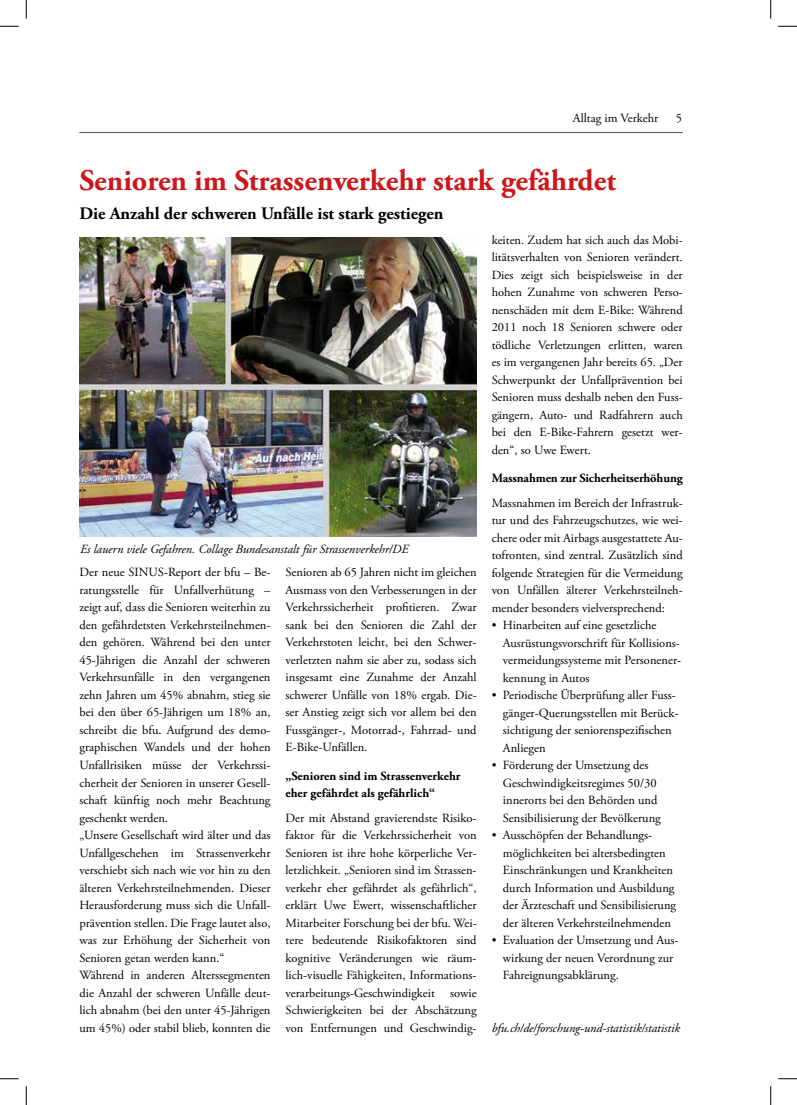
<style>
.page{position:relative;width:797px;height:1105px;background:#fff}
.page>*{position:absolute;margin:0;border:0;box-sizing:border-box;transform-origin:0 0}
.t1{font:700 30px "Adobe Garamond Pro";color:#cd171a}
.t2{font:700 17.5px "Adobe Garamond Pro";color:#000}
.t3{font:12.5px/17.5px "Adobe Garamond Pro";color:#000}
.t4{font:italic 12.5px "Adobe Garamond Pro";color:#000}
.t5{font:700 12.5px/17.5px "Adobe Garamond Pro";color:#000}
</style>
<div class="page">
<hr style="left:80px;top:132px;width:602px;height:1px;background:#575756">
<img style="left:79px;top:237px;width:397px;height:299px">
<svg style="left:0;top:25px;width:19px;height:2px"></svg>
<svg style="left:778px;top:25px;width:19px;height:2px"></svg>
<svg style="left:0;top:1078px;width:19px;height:1px"></svg>
<svg style="left:778px;top:1078px;width:19px;height:1px"></svg>
<svg style="left:25px;top:0;width:2px;height:19px"></svg>
<svg style="left:25px;top:1086px;width:2px;height:19px"></svg>
<svg style="left:770px;top:0;width:1px;height:19px"></svg>
<svg style="left:770px;top:1086px;width:1px;height:19px"></svg>
<p class="t3" style="left:573px;top:110px;width:87px">Alltag im Verkehr</p>
<p class="t3" style="left:676px;top:110px;width:8px">5</p>
<h1 class="t1" style="left:79px;top:163px;width:538px">Senioren im Strassenverkehr stark gefährdet</h1>
<h2 class="t2" style="left:79px;top:204px;width:365px">Die Anzahl der schweren Unfälle ist stark gestiegen</h2>
<p class="t4" style="left:80px;top:541px;width:330px">Es lauern viele Gefahren. Collage Bundesanstalt für Strassenverkehr/DE</p>
<p class="t3" style="left:79px;top:564px;width:193px">Der neue SINUS-Report der bfu – Be&shy;ratungsstelle für Unfallverhütung – zeigt auf, dass die Senioren weiterhin zu den gefährdetsten Verkehrsteilnehmen&shy;den gehören. Während bei den unter 45-Jährigen die Anzahl der schweren Verkehrsunfälle in den vergangenen zehn Jahren um 45% abnahm, stieg sie bei den über 65-Jährigen um 18% an, schreibt die bfu. Aufgrund des demo&shy;graphischen Wandels und der hohen Unfallrisiken müsse der Verkehrssi&shy;cherheit der Senioren in unserer Gesell&shy;schaft künftig noch mehr Beachtung geschenkt werden.<br>„Unsere Gesellschaft wird älter und das Unfallgeschehen im Strassenverkehr verschiebt sich nach wie vor hin zu den älteren Verkehrsteilnehmenden. Dieser Herausforderung muss sich die Unfall&shy;prävention stellen. Die Frage lautet also, was zur Erhöhung der Sicherheit von Senioren getan werden kann.“ Während in anderen Alterssegmenten die Anzahl der schweren Unfälle deut&shy;lich abnahm (bei den unter 45-Jährigen um 45%) oder stabil blieb, konnten die</p>
<p class="t3" style="left:285px;top:564px;width:193px;text-align:justify">Senioren ab 65 Jahren nicht im gleichen Ausmass von den Verbesserungen in der Verkehrssicherheit profitieren. Zwar sank bei den Senioren die Zahl der Verkehrstoten leicht, bei den Schwer&shy;verletzten nahm sie aber zu, sodass sich insgesamt eine Zunahme der Anzahl schwerer Unfälle von 18% ergab. Die&shy;ser Anstieg zeigt sich vor allem bei den Fussgänger-, Motorrad-, Fahrrad- und E-Bike-Unfällen.</p>
<p class="t5" style="left:285px;top:767px;width:176px">„Senioren sind im Strassenverkehr eher gefährdet als gefährlich“</p>
<p class="t3" style="left:285px;top:809px;width:193px;text-align:justify">Der mit Abstand gravierendste Risiko&shy;faktor für die Verkehrssicherheit von Senioren ist ihre hohe körperliche Ver&shy;letzlichkeit. „Senioren sind im Strassen&shy;verkehr eher gefährdet als gefährlich“, erklärt Uwe Ewert, wissenschaftlicher Mitarbeiter Forschung bei der bfu. Wei&shy;tere bedeutende Risikofaktoren sind kognitive Veränderungen wie räum&shy;lich-visuelle Fähigkeiten, Informations&shy;verarbeitungs-Geschwindigkeit sowie Schwierigkeiten bei der Abschätzung von Entfernungen und Geschwindig-</p>
<p class="t3" style="left:491px;top:232px;width:193px;text-align:justify">keiten. Zudem hat sich auch das Mobi&shy;litätsverhalten von Senioren verändert.<br>Dies zeigt sich beispielsweise in der hohen Zunahme von schweren Perso&shy;nenschäden mit dem E-Bike: Während 2011 noch 18 Senioren schwere oder tödliche Verletzungen erlitten, waren es im vergangenen Jahr bereits 65. „Der Schwerpunkt der Unfallprävention bei Senioren muss deshalb neben den Fuss&shy;gängern, Auto- und Radfahrern auch bei den E-Bike-Fahrern gesetzt wer&shy;den“, so Uwe Ewert.</p>
<p class="t5" style="left:491px;top:470px;width:192px">Massnahmen zur Sicherheitserhöhung</p>
<p class="t3" style="left:491px;top:494px;width:193px;text-align:justify">Massnahmen im Bereich der Infrastruk&shy;tur und des Fahrzeugschutzes, wie wei&shy;chere oder mit Airbags ausgestattete Au&shy;tofronten, sind zentral. Zusätzlich sind folgende Strategien für die Vermeidung von Unfällen älterer Verkehrsteilneh&shy;mender besonders vielversprechend:</p>
<p class="t3" style="left:503px;top:617px;width:180px;text-indent:-11px">• Hinarbeiten auf eine gesetzliche<br>Ausrüstungsvorschrift für Kollisions&shy;vermeidungssysteme mit Personener&shy;kennung in Autos</p>
<p class="t3" style="left:503px;top:687px;width:177px;text-indent:-11px">• Periodische Überprüfung aller Fuss&shy;gänger-Querungsstellen mit Berück&shy;sichtigung der seniorenspezifischen<br>Anliegen</p>
<p class="t3" style="left:503px;top:757px;width:159px;text-indent:-11px">• Förderung der Umsetzung des<br>Geschwindigkeitsregimes 50/30 innerorts bei den Behörden und<br>Sensibilisierung der Bevölkerung</p>
<p class="t3" style="left:503px;top:827px;width:175px;text-indent:-11px">• Ausschöpfen der Behandlungs&shy;möglichkeiten bei altersbedingten Einschränkungen und Krankheiten durch Information und Ausbildung der Ärzteschaft und Sensibilisierung der älteren Verkehrsteilnehmenden</p>
<p class="t3" style="left:503px;top:932px;width:177px;text-indent:-11px">• Evaluation der Umsetzung und Aus&shy;wirkung der neuen Verordnung zur<br>Fahreignungsabklärung.</p>
<p class="t4" style="left:491px;top:1020px;width:190px">bfu.ch/de/forschung-und-statistik/statistik</p>
</div>
